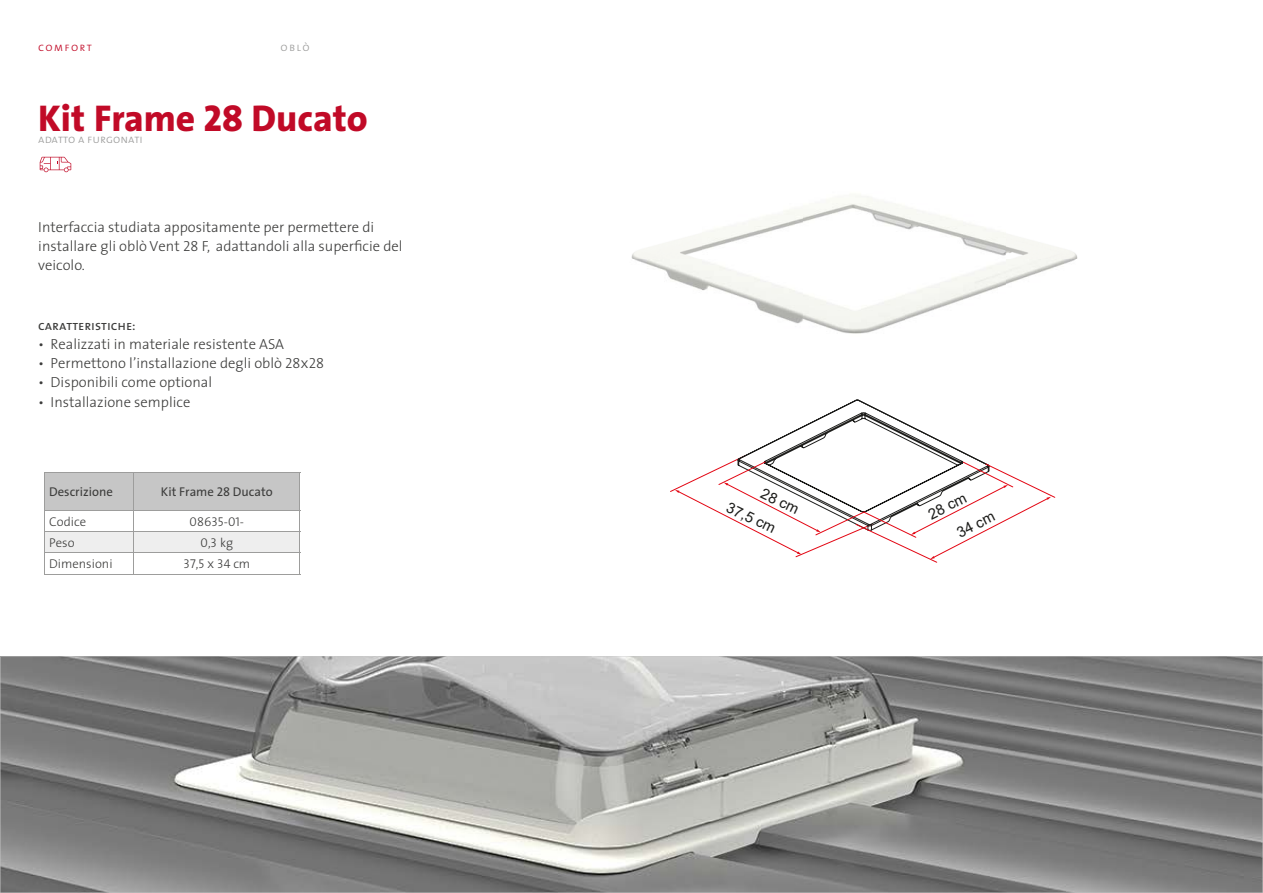
<style>
.page{position:relative;width:1263px;height:893px;background:#fff}
.page>*{position:absolute;margin:0;border:0;box-sizing:border-box;transform-origin:0 0}
.t1{font:800 37.5px "The Sans";color:#c10a27}
.t2{font:14.85px "Arial";color:#1d1d1b}
.t3{font:300 14.7px/19.2px "The Sans";color:#3c3c3b}
.t4{font:13.5px "The Sans Regular Caps";color:#3c3c3b}
.t5{font:12.75px "The Sans";color:#3c3c3b}
.t6{font:12.75px "The Sans Light Caps";color:#3c3c3b}
.t7{font:300 12.75px "The Sans";color:#3c3c3b}
.t8{font:12px "The Sans Light Caps";color:#9d9d9c}
.t9{font:12px "The Sans Light Caps";letter-spacing:.1em;color:#c10a27}
.s1{font-family:"The Sans Extra Bold Caps";font-weight:400}
.s2{font-family:"The Sans Light Caps";font-weight:400}
.s3{font-family:"The Sans Regular Caps"}
.s4{font-family:"The Sans";font-weight:300}
</style>
<div class="page">
<svg style="left:40px;top:157px;width:31px;height:15px"></svg>
<img style="left:631px;top:195px;width:447px;height:139px">
<svg style="left:670px;top:400px;width:385px;height:162px"></svg>
<svg style="left:0;top:657px;width:1263px;height:236px;background:#919290"></svg>
<hr style="left:44px;top:574px;width:90px;height:1px;background:#9d9d9c">
<hr style="left:134px;top:574px;width:166px;height:1px;background:#9d9d9c">
<svg style="left:44px;top:472px;width:256px;height:102px"></svg>
<p class="t9" style="left:38px;top:40px;width:55px">comfort</p>
<p class="t8" style="left:281px;top:40px;width:31px">oblò</p>
<h1 class="t1" style="left:38px;top:86px;width:331px">Kit Frame <span class="s1">28</span> Ducato</h1>
<p class="t8" style="left:38px;top:133px;width:106px">adatto a furgonati</p>
<p class="t3" style="left:38px;top:217px;width:366px">Interfaccia studiata appositamente per permettere di installare gli oblò Vent <span class="s2">28</span> F, adattandoli alla superficie del veicolo.</p>
<p class="t4" style="left:38px;top:318px;width:99px">caratteristiche:</p>
<p class="t3" style="left:38px;top:334px;width:247px">• Realizzati in materiale resistente ASA</p>
<p class="t3" style="left:38px;top:353px;width:287px">• Permettono l’installazione degli oblò <span class="s2">28x28</span></p>
<p class="t3" style="left:38px;top:372px;width:175px">• Disponibili come optional</p>
<p class="t3" style="left:38px;top:391px;width:154px">• Installazione semplice</p>
<p class="t5" style="left:49px;top:481px;width:65px">Descrizione</p>
<p class="t5" style="left:161px;top:481px;width:113px">Kit Frame <span class="s3">28</span> Ducato</p>
<p class="t7" style="left:49px;top:511px;width:38px">Codice</p>
<p class="t6" style="left:190px;top:514px;width:56px">08635-01-</p>
<p class="t7" style="left:49px;top:532px;width:27px">Peso</p>
<p class="t6" style="left:201px;top:536px;width:34px">0,3 <span class="s4">kg</span></p>
<p class="t7" style="left:49px;top:553px;width:65px">Dimensioni</p>
<p class="t6" style="left:183px;top:557px;width:68px">37,5 x 34 <span class="s4">cm</span></p>
<p class="t2" style="left:766px;top:483px;width:42px;rotate:26deg">28 cm</p>
<p class="t2" style="left:925px;top:506px;width:42px;rotate:-26deg">28 cm</p>
<p class="t2" style="left:732px;top:497px;width:54px;rotate:26deg">37,5 cm</p>
<p class="t2" style="left:953px;top:524px;width:42px;rotate:-27deg">34 cm</p>
</div>
